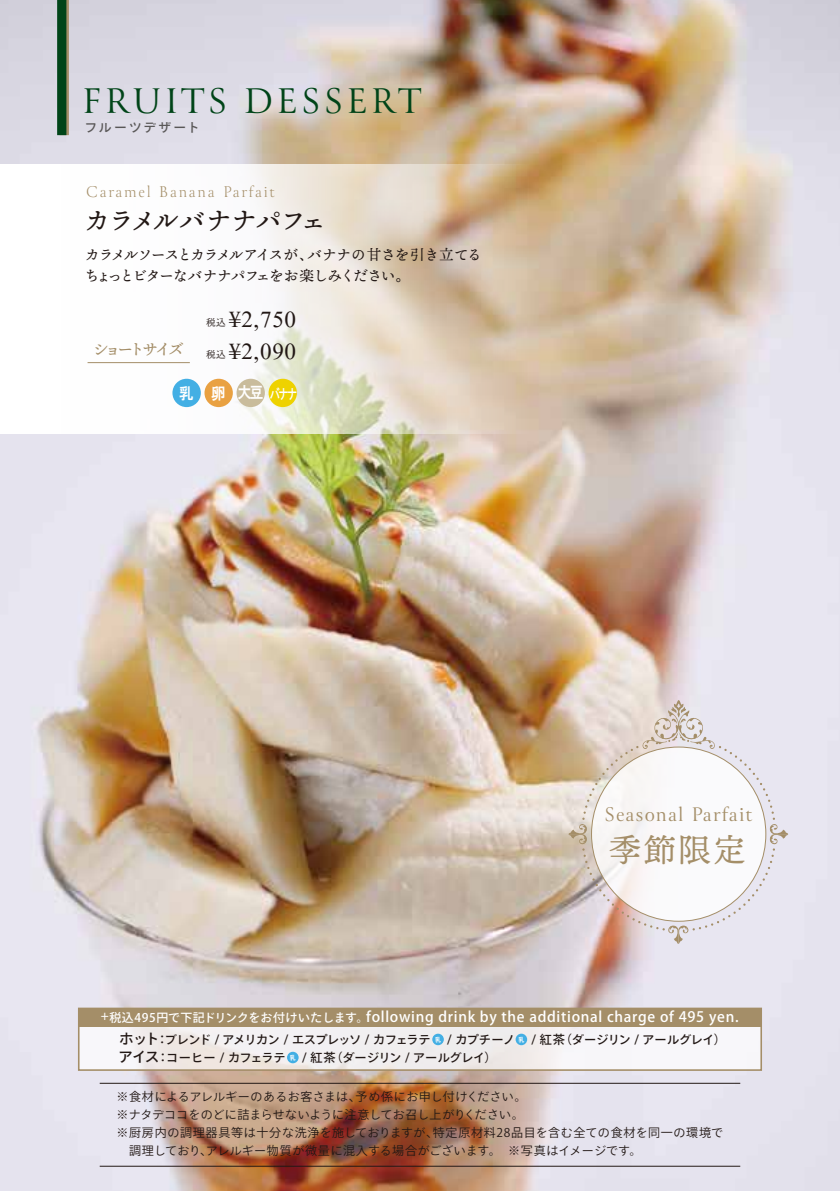
<style>
.page{position:relative;width:840px;height:1191px;background:#fff}
.page>*{position:absolute;margin:0;border:0;box-sizing:border-box;transform-origin:0 0}
.t1{font:39.8px "Canto";letter-spacing:.08em;color:#004418}
.t2{font:32.6px "Ten Mincho Text";color:#a48e68}
.t3{font:28.6px "Aparajita";letter-spacing:.025em;color:#221815}
.t4{font:26px "Ten Mincho Text";letter-spacing:-.07em;color:#221815}
.t5{font:22px "Canto";letter-spacing:.05em;color:#a48e68}
.t6{font:300 17.6px "Canto";letter-spacing:.1em;color:#a48e68}
.t7{font:16px "Ten Mincho Text";letter-spacing:-.2em;color:#a48e68}
.t8{font:16px "HGP Gothic E";color:#fff;scale:.9 1}
.t9{font:14.6px/21.2px "Ten Mincho Text";letter-spacing:-.07em;color:#221815}
.t10{font:500 14.4px "Ryo Gothic Plus N";letter-spacing:.05em;color:#fff}
.t11{font:500 12.8px "Ryo Gothic Plus N";letter-spacing:.16em;color:#595757}
.t12{font:500 12.2px/17.8px "Ryo Gothic Plus N";letter-spacing:-.03em;color:#221815}
.t13{font:12px/18px "Ryo Gothic Plus N";letter-spacing:.03em;color:#221815}
.t14{font:9.6px "Ten Mincho Text";color:#221815}
.t15{font:6.6px "HGP Gothic E";color:#fff;scale:.9 1}
.s1{font-size:14px}
.s2{font-size:12px}
.s3{font-size:14.6px}
</style>
<div class="page">
<img style="left:0;top:0;width:839px;height:1191px">
<svg style="left:0;top:164px;width:528px;height:269px"></svg>
<svg style="left:66px;top:0;width:3px;height:135px"></svg>
<div style="left:57px;top:0;width:9px;height:135px;background:#004418"></div>
<hr style="left:87px;top:362px;width:103px;height:1px;background:#a48e68">
<svg style="left:568px;top:700px;width:219px;height:244px"></svg>
<svg style="left:81px;top:1026px;width:677px;height:41px;fill:#f3f0f2"></svg>
<div style="left:78px;top:1007px;width:683px;height:63px;border:2px solid #a48e68"></div>
<div style="left:79px;top:1008px;width:681px;height:18px;background:#a48e68"></div>
<div style="left:432px;top:1033px;width:11px;height:12px;background:#43afe4;border-radius:50%"></div>
<div style="left:515px;top:1033px;width:12px;height:12px;background:#43afe4;border-radius:50%"></div>
<div style="left:287px;top:1051px;width:11px;height:12px;background:#43afe4;border-radius:50%"></div>
<hr style="left:100px;top:1165px;width:639px;height:1px;background:#221815">
<hr style="left:100px;top:1083px;width:639px;height:1px;background:#221815">
<div style="left:172px;top:379px;width:29px;height:28px;background:#43afe4;border-radius:50%"></div>
<div style="left:204px;top:379px;width:29px;height:28px;background:#e9a142;border-radius:50%"></div>
<div style="left:236px;top:379px;width:29px;height:28px;background:#c9bc9c;border-radius:50%"></div>
<div style="left:268px;top:379px;width:29px;height:28px;background:#eed200;border-radius:50%"></div>
<h1 class="t1" style="left:82px;top:76px;width:340px">FRUITS DESSERT</h1>
<p class="t11" style="left:84px;top:120px;width:117px">フルーツデザート</p>
<h3 class="t6" style="left:86px;top:180px;width:190px">Caramel Banana Parfait</h3>
<h3 class="t4" style="left:84px;top:205px;width:243px">カラメルバナナパフェ</h3>
<p class="t9" style="left:85px;top:244px;width:398px">カラメルソースとカラメルアイスが、バナナの甘さを引き立てるちょっとビターなバナナパフェをお楽しみください。</p>
<p class="t14" style="left:206px;top:317px;width:21px">税込</p>
<h3 class="t3" style="left:229px;top:305px;width:69px">¥2,750</h3>
<h3 class="t7" style="left:93px;top:340px;width:92px">ショートサイズ</h3>
<p class="t14" style="left:206px;top:349px;width:21px">税込</p>
<h3 class="t3" style="left:229px;top:337px;width:69px">¥2,090</h3>
<h3 class="t8" style="left:179px;top:385px;width:132px">乳 卵 大豆<span class="s1">バナナ</span></h3>
<h3 class="t5" style="left:603px;top:800px;width:150px">Seasonal Parfait</h3>
<h2 class="t2" style="left:608px;top:832px;width:138px">季節限定</h2>
<p class="t10" style="left:101px;top:1007px;width:639px"><span class="s2">+税込495円で下記ドリンクをお付けいたします。</span>following drink by the additional charge of 495 yen.</p>
<p class="t12" style="left:118px;top:1031px;width:609px"><span class="s3">ホット</span>：ブレンド / アメリカン / エスプレッソ / カフェラテ 　/ カプチーノ 　/ 紅茶（ダージリン / アールグレイ）<span class="s3">アイス</span>：コーヒー / カフェラテ　 / 紅茶（ダージリン / アールグレイ）</p>
<p class="t15" style="left:435px;top:1036px;width:8px">乳</p>
<p class="t15" style="left:518px;top:1036px;width:8px">乳</p>
<p class="t15" style="left:290px;top:1054px;width:8px">乳</p>
<p class="t13" style="left:116px;top:1088px;width:607px">※食材によるアレルギーのあるお客さまは、予め係にお申し付けください。<br>※ナタデココをのどに詰まらせないように注意してお召し上がりください。<br>※厨房内の調理器具等は十分な洗浄を施しておりますが、特定原材料28品目を含む全ての食材を同一の環境で　調理しており、アレルギー物質が微量に混入する場合がございます。　※写真はイメージです。</p>
</div>
